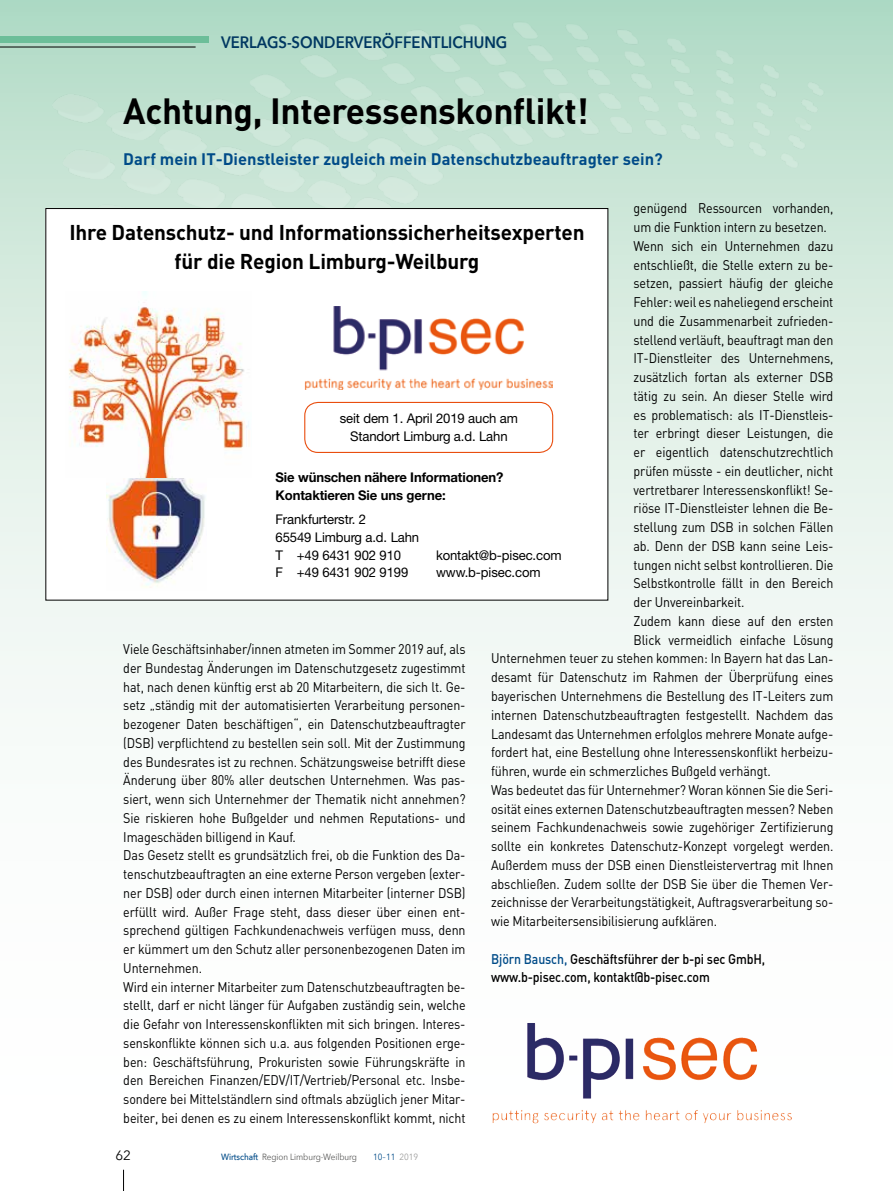
<style>
.page{position:relative;width:893px;height:1191px;background:#fff}
.page>*{position:absolute;margin:0;border:0;box-sizing:border-box;transform-origin:0 0}
.t1{font:700 36px "DIN";letter-spacing:-.01em;color:#000}
.t2{font:700 21.15px/29px "DIN";letter-spacing:-.01em;color:#000;text-align:center}
.t3{font:700 16.5px "DIN";color:#004b88}
.t4{font:600 16.5px "Avenir Next";color:#003761;scale:.9 1}
.t5{font:13.8px/18.8px "DIN";letter-spacing:-.01em;color:#000;scale:.9 1}
.t6{font:500 13.8px/18.8px "DIN";letter-spacing:-.01em;color:#000;scale:.89 1}
.t7{font:13.5px "Avenir Next";color:#000}
.t8{font:13.35px/17.9px "Helvetica Neue LT";letter-spacing:-.01em;color:#000}
.t9{font:700 13.35px/17.9px "Helvetica Neue LT";letter-spacing:-.01em;color:#000}
.t10{font:9px "Avenir Next";letter-spacing:-.005em;color:#575756;scale:.9 1}
.t11{font:9px "Avenir Next";letter-spacing:-.005em;color:#004b88;scale:.9 1}
.s1{color:#004b88}
.s2{font-weight:500;color:#004b88}
.s3{color:#9d9d9c}
</style>
<div class="page">
<div style="left:0;top:0;width:893px;height:1191px;background:linear-gradient(to bottom,#c0e0cf,#fff)"></div>
<img style="left:51px;top:0;width:782px;height:349px">
<hr style="left:0;top:47px;width:196px;height:1px;background:#000">
<div style="left:0;top:36px;width:208px;height:7px;background:#6cbe99"></div>
<svg style="left:123px;top:1169px;width:1px;height:22px"></svg>
<img style="left:527px;top:1023px;width:211px;height:57px">
<div style="left:46px;top:208px;width:562px;height:392px;background:#fff"></div>
<img style="left:107px;top:478px;width:98px;height:110px">
<img style="left:305px;top:306px;width:248px;height:83px">
<img style="left:69px;top:292px;width:180px;height:186px">
<div style="left:304px;top:402px;width:249px;height:51px;border:1px solid #e94e0f;border-radius:13px"></div>
<p class="t4" style="left:221px;top:28px;width:320px">VERLAGS-SONDERVERÖFFENTLICHUNG</p>
<h1 class="t1" style="left:123px;top:87px;width:467px">Achtung, Interessenskonflikt!</h1>
<p class="t3" style="left:123px;top:148px;width:541px">Darf mein IT-Dienstleister zugleich mein Datenschutzbeauftragter sein?</p>
<p class="t5" style="left:633px;top:199px;width:224px">genügend Ressourcen vorhanden,</p>
<p class="t5" style="left:633px;top:217px;width:216px">um die Funktion intern zu besetzen.</p>
<p class="t5" style="left:633px;top:236px;width:224px">Wenn sich ein Unternehmen dazu</p>
<p class="t5" style="left:633px;top:255px;width:224px">entschließt, die Stelle extern zu be-</p>
<p class="t5" style="left:633px;top:274px;width:224px">setzen, passiert häufig der gleiche</p>
<p class="t5" style="left:633px;top:292px;width:224px">Fehler: weil es naheliegend erscheint</p>
<p class="t5" style="left:633px;top:311px;width:224px">und die Zusammenarbeit zufrieden-</p>
<p class="t5" style="left:633px;top:330px;width:224px">stellend verläuft, beauftragt man den</p>
<p class="t5" style="left:633px;top:349px;width:224px">IT-Dienstleiter des Unternehmens,</p>
<p class="t5" style="left:633px;top:367px;width:224px">zusätzlich fortan als externer DSB</p>
<p class="t5" style="left:633px;top:386px;width:224px">tätig zu sein. An dieser Stelle wird</p>
<p class="t5" style="left:633px;top:405px;width:224px">es problematisch: als IT-Dienstleis-</p>
<p class="t5" style="left:633px;top:424px;width:224px">ter erbringt dieser Leistungen, die</p>
<p class="t5" style="left:633px;top:442px;width:224px">er eigentlich datenschutzrechtlich</p>
<p class="t5" style="left:633px;top:461px;width:224px">prüfen müsste - ein deutlicher, nicht</p>
<p class="t5" style="left:633px;top:480px;width:224px">vertretbarer Interessenskonflikt! Se-</p>
<p class="t5" style="left:633px;top:499px;width:224px">riöse IT-Dienstleister lehnen die Be-</p>
<p class="t5" style="left:633px;top:517px;width:224px">stellung zum DSB in solchen Fällen</p>
<p class="t5" style="left:633px;top:536px;width:224px">ab. Denn der DSB kann seine Leis-</p>
<p class="t5" style="left:633px;top:555px;width:224px">tungen nicht selbst kontrollieren. Die</p>
<p class="t5" style="left:633px;top:574px;width:224px">Selbstkontrolle fällt in den Bereich</p>
<p class="t5" style="left:633px;top:592px;width:125px">der Unvereinbarkeit.</p>
<p class="t5" style="left:633px;top:611px;width:224px">Zudem kann diese auf den ersten</p>
<p class="t5" style="left:633px;top:630px;width:224px">Blick vermeidlich einfache Lösung</p>
<p class="t5" style="left:491px;top:649px;width:382px">Unternehmen teuer zu stehen kommen: In Bayern hat das Lan-</p>
<p class="t5" style="left:491px;top:667px;width:382px">desamt für Datenschutz im Rahmen der Überprüfung eines</p>
<p class="t5" style="left:491px;top:686px;width:382px">bayerischen Unternehmens die Bestellung des IT-Leiters zum</p>
<p class="t5" style="left:491px;top:705px;width:382px">internen Datenschutzbeauftragten festgestellt. Nachdem das</p>
<p class="t5" style="left:491px;top:724px;width:382px">Landesamt das Unternehmen erfolglos mehrere Monate aufge-</p>
<p class="t5" style="left:491px;top:742px;width:382px">fordert hat, eine Bestellung ohne Interessenskonflikt herbeizu-</p>
<p class="t5" style="left:491px;top:761px;width:312px">führen, wurde ein schmerzliches Bußgeld verhängt.</p>
<p class="t5" style="left:491px;top:780px;width:382px">Was bedeutet das für Unternehmer? Woran können Sie die Seri-</p>
<p class="t5" style="left:491px;top:799px;width:382px">osität eines externen Datenschutzbeauftragten messen? Neben</p>
<p class="t5" style="left:491px;top:817px;width:382px">seinem Fachkundenachweis sowie zugehöriger Zertifizierung</p>
<p class="t5" style="left:491px;top:836px;width:382px">sollte ein konkretes Datenschutz-Konzept vorgelegt werden.</p>
<p class="t5" style="left:491px;top:855px;width:382px">Außerdem muss der DSB einen Dienstleistervertrag mit Ihnen</p>
<p class="t5" style="left:491px;top:874px;width:382px">abschließen. Zudem sollte der DSB Sie über die Themen Ver-</p>
<p class="t5" style="left:491px;top:892px;width:382px">zeichnisse der Verarbeitungstätigkeit, Auftragsverarbeitung so-</p>
<p class="t5" style="left:491px;top:911px;width:252px">wie Mitarbeitersensibilisierung aufklären.</p>
<p class="t6" style="left:491px;top:948px;width:310px"><span class="s1">Björn Bausch,</span> Geschäftsführer der b-pi sec GmbH, www.b-pisec.com, kontakt@b-pisec.com</p>
<h2 class="t2" style="left:70px;top:217px;width:517px">Ihre Datenschutz- und Informationssicherheitsexperten für die Region Limburg-Weilburg</h2>
<p class="t8" style="left:340px;top:409px;width:180px;text-align:center">seit dem 1. April 2019 auch am<br>Standort Limburg a.d. Lahn</p>
<p class="t9" style="left:276px;top:468px;width:229px">Sie wünschen nähere Informationen?<br>Kontaktieren Sie uns gerne:</p>
<p class="t8" style="left:276px;top:510px;width:145px">Frankfurterstr. 2<br>65549 Limburg a.d. Lahn<br>T +49 6431 902 910</p>
<p class="t8" style="left:436px;top:546px;width:127px">kontakt@b-pisec.com</p>
<p class="t8" style="left:276px;top:563px;width:134px">F +49 6431 902 9199</p>
<p class="t8" style="left:436px;top:563px;width:106px">www.b-pisec.com</p>
<p class="t5" style="left:123px;top:639px;width:382px">Viele Geschäftsinhaber/innen atmeten im Sommer 2019 auf, als der Bundestag Änderungen im Datenschutzgesetz zugestimmt hat, nach denen künftig erst ab 20 Mitarbeitern, die sich lt. Ge&shy;setz „ständig mit der automatisierten Verarbeitung personen&shy;bezogener Daten beschäftigen“, ein Datenschutzbeauftragter (DSB) verpflichtend zu bestellen sein soll. Mit der Zustimmung des Bundesrates ist zu rechnen. Schätzungsweise betrifft diese Änderung über 80% aller deutschen Unternehmen. Was pas&shy;siert, wenn sich Unternehmer der Thematik nicht annehmen?<br>Sie riskieren hohe Bußgelder und nehmen Reputations- und Imageschäden billigend in Kauf.<br>Das Gesetz stellt es grundsätzlich frei, ob die Funktion des Da&shy;tenschutzbeauftragten an eine externe Person vergeben (exter&shy;ner DSB) oder durch einen internen Mitarbeiter (interner DSB) erfüllt wird. Außer Frage steht, dass dieser über einen ent&shy;sprechend gültigen Fachkundenachweis verfügen muss, denn er kümmert um den Schutz aller personenbezogenen Daten im Unternehmen.<br>Wird ein interner Mitarbeiter zum Datenschutzbeauftragten be&shy;stellt, darf er nicht länger für Aufgaben zuständig sein, welche die Gefahr von Interessenskonflikten mit sich bringen. Interes&shy;senskonflikte können sich u.a. aus folgenden Positionen erge&shy;ben: Geschäftsführung, Prokuristen sowie Führungskräfte in den Bereichen Finanzen/EDV/IT/Vertrieb/Personal etc. Insbe&shy;sondere bei Mittelständlern sind oftmals abzüglich jener Mitar&shy;beiter, bei denen es zu einem Interessenskonflikt kommt, nicht</p>
<p class="t7" style="left:115px;top:1144px;width:17px">62</p>
<p class="t10" style="left:221px;top:1149px;width:152px"><span class="s2">Wirtschaft</span> Region Limburg-Weilburg</p>
<p class="t11" style="left:373px;top:1149px;width:52px">10–11 <span class="s3">2019</span></p>
</div>
